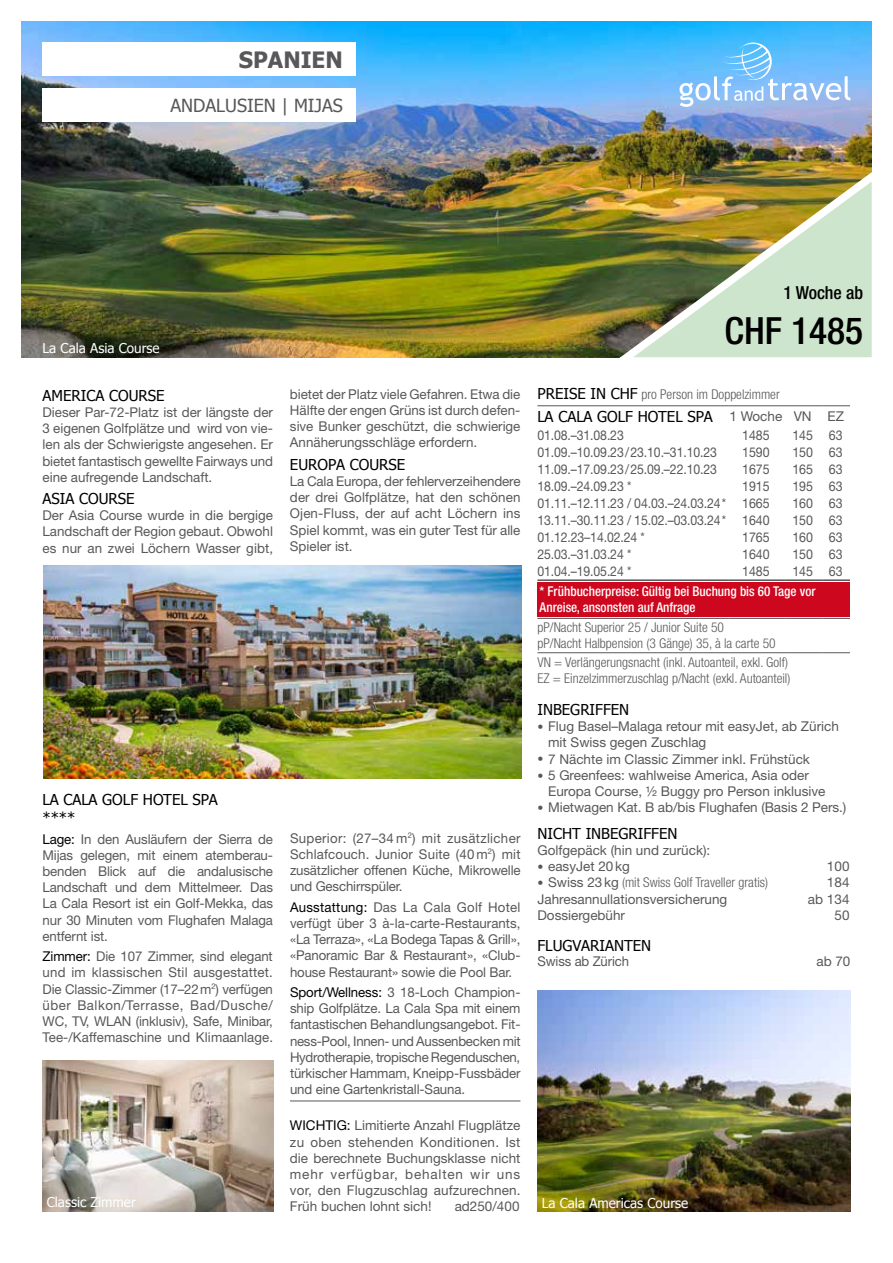
<style>
.page{position:relative;width:893px;height:1263px;background:#fff}
.page>*{position:absolute;margin:0;border:0;box-sizing:border-box;transform-origin:0 0}
.t1{font:500 condensed 37.5px "Helvetica Neue LT Pro";color:#000}
.t2{font:700 22.5px "Tahoma";color:#58585a}
.t3{font:18px "Tahoma";color:#58585a}
.t4{font:500 condensed 18px "Helvetica Neue LT Pro";color:#000}
.t5{font:15px/18px "Tahoma";color:#000}
.t6{font:13.5px/16.2px "Helvetica Neue LT Pro";color:#58585a;text-align:justify}
.t7{font:300 condensed 13.5px/16.2px "Helvetica Neue LT Pro";color:#58585a}
.t8{font:13.5px "Helvetica Neue LT Pro";color:#58585a;scale:.91 1}
.t9{font:13.5px "Helvetica Neue LT Pro";color:#58585a;scale:.92 1}
.t10{font:500 condensed 13.5px/16.2px "Helvetica Neue LT Pro";color:#fff}
.t11{font:13.5px "Tahoma";color:#fff}
.s1{color:#000}
.s2{font-family:"Tahoma";font-weight:400;font-stretch:normal;font-size:15px;color:#000}
.s3{font-family:"Helvetica Neue LT Pro";font-size:13.5px;color:#58585a}
.s4{font-size:12px}
.s5{font-weight:400;font-stretch:normal;font-size:12px}
.s6{font-weight:400;font-stretch:normal}
</style>
<div class="page">
<img style="left:43px;top:566px;width:478px;height:212px">
<img style="left:21px;top:21px;width:851px;height:336px">
<img style="left:611px;top:159px;width:261px;height:199px">
<svg style="left:679px;top:43px;width:171px;height:63px;background:#83c5fa"></svg>
<img style="left:43px;top:1060px;width:230px;height:151px">
<img style="left:537px;top:990px;width:313px;height:222px">
<hr style="left:290px;top:1100px;width:230px;height:1px;background:#58585a">
<div style="left:43px;top:43px;width:313px;height:33px;background:#fff"></div>
<div style="left:43px;top:89px;width:313px;height:33px;background:#fff"></div>
<hr style="left:537px;top:405px;width:192px;height:1px;background:#58585a">
<hr style="left:729px;top:405px;width:55px;height:1px;background:#58585a">
<hr style="left:784px;top:405px;width:38px;height:1px;background:#58585a">
<svg style="left:822px;top:405px;width:28px;height:1px"></svg>
<hr style="left:537px;top:580px;width:192px;height:1px;background:#000">
<hr style="left:729px;top:580px;width:55px;height:1px;background:#000">
<hr style="left:784px;top:580px;width:38px;height:1px;background:#000">
<svg style="left:822px;top:580px;width:28px;height:1px"></svg>
<hr style="left:537px;top:618px;width:192px;height:1px;background:#58585a">
<hr style="left:729px;top:618px;width:55px;height:1px;background:#58585a">
<hr style="left:784px;top:618px;width:38px;height:1px;background:#58585a">
<svg style="left:822px;top:618px;width:28px;height:1px"></svg>
<hr style="left:537px;top:652px;width:192px;height:1px;background:#58585a">
<hr style="left:729px;top:652px;width:55px;height:1px;background:#58585a">
<hr style="left:784px;top:652px;width:38px;height:1px;background:#58585a">
<svg style="left:822px;top:652px;width:28px;height:1px"></svg>
<div style="left:537px;top:582px;width:313px;height:34px;background:#cd071e"></div>
<h2 class="t2" style="left:239px;top:44px;width:105px">SPANIEN</h2>
<h3 class="t3" style="left:170px;top:94px;width:174px">ANDALUSIEN | MIJAS</h3>
<p class="t11" style="left:43px;top:339px;width:119px">La Cala Asia Course</p>
<p class="t5" style="left:43px;top:386px;width:124px">AMERICA COURSE</p>
<p class="t6" style="left:43px;top:404px;width:232px">Dieser Par-72-Platz ist der längste der 3 eigenen Golfplätze und wird von vie&shy;len als der Schwierigste angesehen. Er bietet fantastisch gewellte Fairways und eine aufregende Landschaft.</p>
<p class="t5" style="left:43px;top:489px;width:94px">ASIA COURSE</p>
<p class="t6" style="left:43px;top:507px;width:232px">Der Asia Course wurde in die bergige Landschaft der Region gebaut. Obwohl es nur an zwei Löchern Wasser gibt,</p>
<p class="t6" style="left:290px;top:386px;width:232px">bietet der Platz viele Gefahren. Etwa die Hälfte der engen Grüns ist durch defen&shy;sive Bunker geschützt, die schwierige Annäherungsschläge erfordern.</p>
<p class="t5" style="left:290px;top:455px;width:117px">EUROPA COURSE</p>
<p class="t6" style="left:290px;top:473px;width:232px">La Cala Europa, der fehlerverzeihendere der drei Golfplätze, hat den schönen Ojen-Fluss, der auf acht Löchern ins Spiel kommt, was ein guter Test für alle Spieler ist.</p>
<p class="t5" style="left:43px;top:790px;width:177px">LA CALA GOLF HOTEL SPA ****</p>
<p class="t6" style="left:43px;top:830px;width:232px"><span class="s1">Lage:</span> In den Ausläufern der Sierra de Mijas gelegen, mit einem atemberau&shy;benden Blick auf die andalusische Landschaft und dem Mittelmeer. Das La Cala Resort ist ein Golf-Mekka, das nur 30 Minuten vom Flughafen Malaga entfernt ist.</p>
<p class="t6" style="left:43px;top:948px;width:232px"><span class="s1">Zimmer:</span> Die 107 Zimmer, sind elegant und im klassischen Stil ausgestattet.<br>Die Classic-Zimmer (17–22m<sup>2</sup>) verfügen über Balkon/Terrasse, Bad/Dusche/ WC, TV, WLAN (inklusiv), Safe, Minibar, Tee-/Kaffemaschine und Klimaanlage.</p>
<p class="t11" style="left:47px;top:1193px;width:91px">Classic Zimmer</p>
<p class="t6" style="left:290px;top:829px;width:232px">Superior: (27–34 m<sup>2</sup>) mit zusätzlicher Schlafcouch. Junior Suite (40 m<sup>2</sup>) mit zusätzlicher offenen Küche, Mikrowelle und Geschirrspüler.</p>
<p class="t6" style="left:290px;top:898px;width:232px"><span class="s1">Ausstattung:</span> Das La Cala Golf Hotel verfügt über 3 à-la-carte-Restaurants, «La Terraza», «La Bodega Tapas &amp; Grill», «Panoramic Bar &amp; Restaurant», «Club&shy;house Restaurant» sowie die Pool Bar.</p>
<p class="t6" style="left:290px;top:984px;width:232px"><span class="s1">Sport/Wellness:</span> 3 18-Loch Champion&shy;ship Golfplätze. La Cala Spa mit einem fantastischen Behandlungsangebot. Fit&shy;ness-Pool, Innen- und Aussenbecken mit Hydrotherapie, tropische Regenduschen, türkischer Hammam, Kneipp-Fussbäder und eine Gartenkristall-Sauna.</p>
<p class="t6" style="left:290px;top:1117px;width:232px"><span class="s1">WICHTIG:</span> Limitierte Anzahl Flugplätze zu oben stehenden Konditionen. Ist die berechnete Buchungsklasse nicht mehr verfügbar, behalten wir uns vor, den Flugzuschlag aufzurechnen.<br>Früh buchen lohnt sich!</p>
<p class="t6" style="left:455px;top:1198px;width:66px">ad250/400</p>
<h3 class="t4" style="left:783px;top:282px;width:81px">1 Woche ab</h3>
<h1 class="t1" style="left:724px;top:309px;width:140px">CHF 1485</h1>
<p class="t7" style="left:537px;top:386px;width:244px"><span class="s2">PREISE IN CHF</span> pro Person im Doppelzimmer</p>
<p class="t5" style="left:537px;top:407px;width:308px">LA CALA GOLF HOTEL SPA <span class="s3">1 Woche VN EZ</span></p>
<p class="t8" style="left:537px;top:427px;width:96px">01.08.–31.08.23</p>
<p class="t9" style="left:742px;top:427px;width:32px">1485</p>
<p class="t9" style="left:792px;top:427px;width:56px">145 63</p>
<p class="t8" style="left:537px;top:444px;width:199px">01.09.–10.09.23/23.10.–31.10.23</p>
<p class="t9" style="left:742px;top:444px;width:32px">1590</p>
<p class="t9" style="left:792px;top:444px;width:56px">150 63</p>
<p class="t8" style="left:537px;top:461px;width:199px">11.09.–17.09.23/25.09.–22.10.23</p>
<p class="t9" style="left:742px;top:461px;width:32px">1675</p>
<p class="t9" style="left:792px;top:461px;width:56px">165 63</p>
<p class="t8" style="left:537px;top:478px;width:105px">18.09.–24.09.23 *</p>
<p class="t9" style="left:742px;top:478px;width:32px">1915</p>
<p class="t9" style="left:792px;top:478px;width:56px">195 63</p>
<p class="t8" style="left:537px;top:495px;width:257px">01.11.–12.11.23 / 04.03.–24.03.24* 1665</p>
<p class="t9" style="left:792px;top:495px;width:56px">160 63</p>
<p class="t8" style="left:537px;top:512px;width:257px">13.11.–30.11.23 / 15.02.–03.03.24* 1640</p>
<p class="t9" style="left:792px;top:512px;width:56px">150 63</p>
<p class="t8" style="left:537px;top:529px;width:119px">01.12.23–14.02.24 *</p>
<p class="t9" style="left:742px;top:529px;width:32px">1765</p>
<p class="t9" style="left:792px;top:529px;width:56px">160 63</p>
<p class="t8" style="left:537px;top:546px;width:105px">25.03.–31.03.24 *</p>
<p class="t9" style="left:742px;top:546px;width:32px">1640</p>
<p class="t9" style="left:792px;top:546px;width:56px">150 63</p>
<p class="t8" style="left:537px;top:563px;width:105px">01.04.–19.05.24 *</p>
<p class="t9" style="left:742px;top:563px;width:32px">1485</p>
<p class="t9" style="left:792px;top:563px;width:56px">145 63</p>
<p class="t10" style="left:540px;top:583px;width:277px">* Frühbucherpreise: Gültig bei Buchung bis 60 Tage vor<br>Anreise, ansonsten auf Anfrage</p>
<p class="t7" style="left:537px;top:619px;width:240px">pP/Nacht Superior 25 / Junior Suite 50<br>pP/Nacht Halbpension (3 Gänge) 35, à la carte 50</p>
<p class="t7" style="left:537px;top:654px;width:254px">VN = Verlängerungsnacht (inkl. Autoanteil, exkl. Golf)<br>EZ = Einzelzimmerzuschlag p/Nacht (exkl. Autoanteil)</p>
<p class="t5" style="left:537px;top:699px;width:93px">INBEGRIFFEN</p>
<p class="t6" style="left:548px;top:717px;width:292px;text-indent:-11px"><span class="s4">•</span> Flug Basel–Malaga retour mit easyJet, ab Zürich mit Swiss gegen Zuschlag</p>
<p class="t6" style="left:537px;top:750px;width:274px"><span class="s4">•</span> 7 Nächte im Classic Zimmer inkl. Frühstück</p>
<p class="t6" style="left:548px;top:767px;width:279px;text-indent:-11px"><span class="s4">•</span> 5 Greenfees: wahlweise America, Asia oder<br>Europa Course, ½ Buggy pro Person inklusive</p>
<p class="t6" style="left:537px;top:799px;width:310px"><span class="s4">•</span> Mietwagen Kat. B ab/bis Flughafen (Basis 2 Pers.)</p>
<p class="t5" style="left:537px;top:823px;width:142px">NICHT INBEGRIFFEN</p>
<p class="t6" style="left:537px;top:842px;width:174px">Golfgepäck (hin und zurück):</p>
<p class="t6" style="left:537px;top:858px;width:94px"><span class="s4">•</span> easyJet 20kg</p>
<p class="t6" style="left:827px;top:858px;width:24px">100</p>
<p class="t7" style="left:537px;top:874px;width:232px"><span class="s5">•</span> <span class="s6">Swiss 23kg</span> (mit Swiss Golf Traveller gratis)</p>
<p class="t6" style="left:827px;top:874px;width:24px">184</p>
<p class="t6" style="left:537px;top:890px;width:191px">Jahresannullationsversicherung</p>
<p class="t6" style="left:808px;top:890px;width:43px">ab 134</p>
<p class="t6" style="left:537px;top:906px;width:89px">Dossiergebühr</p>
<p class="t6" style="left:834px;top:906px;width:17px">50</p>
<p class="t5" style="left:537px;top:935px;width:115px">FLUGVARIANTEN</p>
<p class="t6" style="left:537px;top:953px;width:93px">Swiss ab Zürich</p>
<p class="t6" style="left:816px;top:953px;width:36px">ab 70</p>
<p class="t11" style="left:542px;top:1194px;width:148px">La Cala Americas Course</p>
</div>
